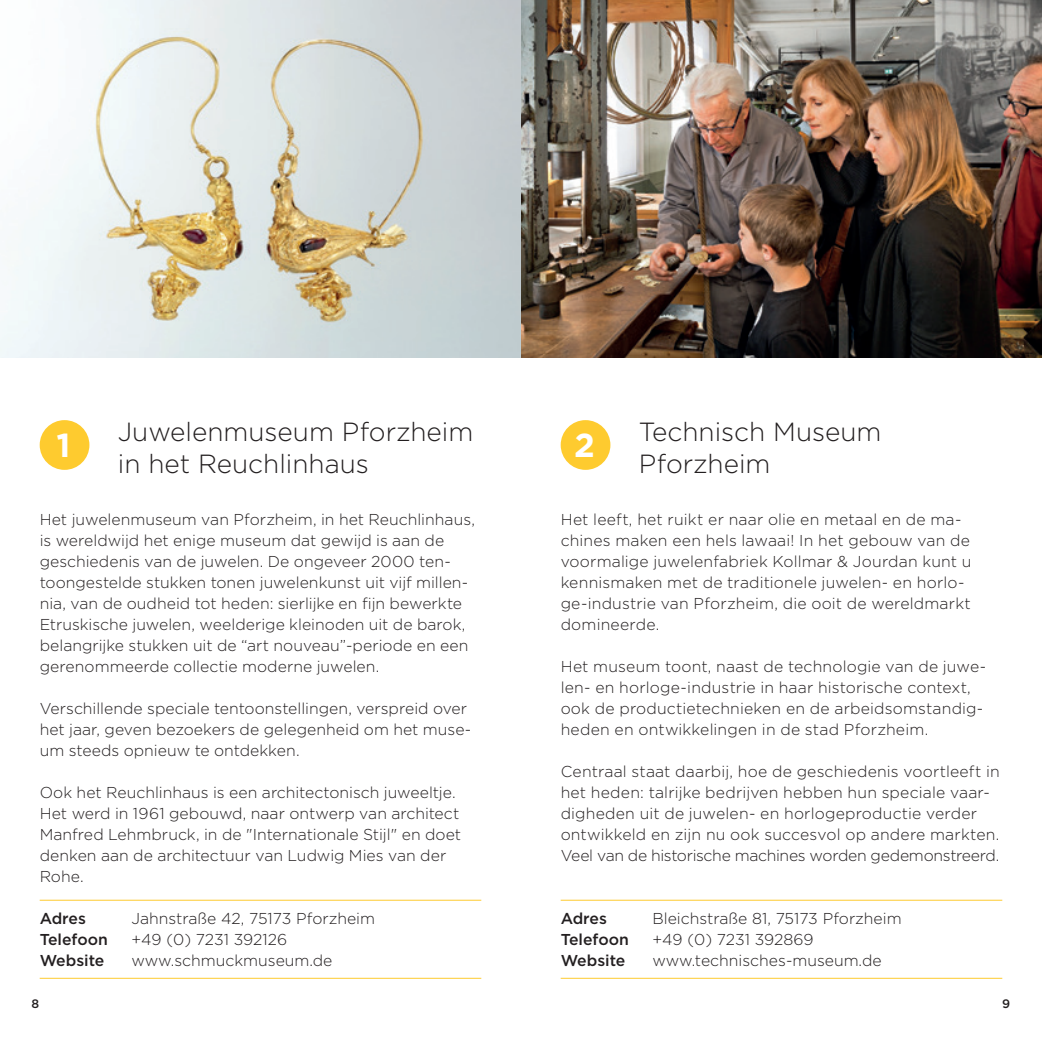
<style>
.page{position:relative;width:1042px;height:1042px;background:#fff}
.page>*{position:absolute;margin:0;border:0;box-sizing:border-box;transform-origin:0 0}
.t1{font:700 33.25px "Gotham";color:#fff}
.t2{font:300 26.25px/31.5px "Gotham";color:#231f20}
.t3{font:300 15.75px/21px "Gotham";letter-spacing:.005em;color:#231f20}
.t4{font:500 15.75px/21px "Gotham";color:#231f20}
.t5{font:500 12.25px "Gotham";color:#231f20}
</style>
<div class="page">
<img style="left:0;top:0;width:1042px;height:357px">
<div style="left:561px;top:420px;width:49px;height:50px;background:#fecb2f;border-radius:50%"></div>
<hr style="left:561px;top:978px;width:441px;height:1px;background:#fecb2f">
<hr style="left:561px;top:900px;width:441px;height:1px;background:#fecb2f">
<div style="left:40px;top:420px;width:49px;height:50px;background:#fecb2f;border-radius:50%"></div>
<hr style="left:40px;top:978px;width:441px;height:1px;background:#fecb2f">
<hr style="left:40px;top:900px;width:441px;height:1px;background:#fecb2f">
<h1 class="t1" style="left:57px;top:423px;width:16px">1</h1>
<h2 class="t2" style="left:118px;top:415px;width:357px">Juwelenmuseum Pforzheim in het Reuchlinhaus</h2>
<p class="t3" style="left:40px;top:509px;width:437px">Het juwelenmuseum van Pforzheim, in het Reuchlinhaus, is wereldwijd het enige museum dat gewijd is aan de geschiedenis van de juwelen. De ongeveer 2000 ten&shy;toongestelde stukken tonen juwelenkunst uit vijf millen&shy;nia, van de oudheid tot heden: sierlijke en fijn bewerkte Etruskische juwelen, weelderige kleinoden uit de barok, belangrijke stukken uit de “art nouveau”-periode en een gerenommeerde collectie moderne juwelen.</p>
<p class="t3" style="left:40px;top:697px;width:433px">Verschillende speciale tentoonstellingen, verspreid over het jaar, geven bezoekers de gelegenheid om het muse&shy;um steeds opnieuw te ontdekken.</p>
<p class="t3" style="left:40px;top:781px;width:423px">Ook het Reuchlinhaus is een architectonisch juweeltje.<br>Het werd in 1961 gebouwd, naar ontwerp van architect Manfred Lehmbruck, in de "Internationale Stijl" en doet denken aan de architectuur van Ludwig Mies van der Rohe.</p>
<p class="t4" style="left:40px;top:908px;width:70px">Adres<br>Telefoon<br>Website</p>
<p class="t3" style="left:131px;top:907px;width:245px">Jahnstraße 42, 75173 Pforzheim +49 (0) 7231 392126 www.schmuckmuseum.de</p>
<h1 class="t1" style="left:574px;top:423px;width:22px">2</h1>
<h2 class="t2" style="left:639px;top:415px;width:244px">Technisch Museum<br>Pforzheim</h2>
<p class="t3" style="left:561px;top:509px;width:412px">Het leeft, het ruikt er naar olie en metaal en de ma&shy;chines maken een hels lawaai! In het gebouw van de voormalige juwelenfabriek Kollmar &amp; Jourdan kunt u kennismaken met de traditionele juwelen- en horlo&shy;ge-industrie van Pforzheim, die ooit de wereldmarkt domineerde.</p>
<p class="t3" style="left:561px;top:655px;width:427px">Het museum toont, naast de technologie van de juwe&shy;len- en horloge-industrie in haar historische context, ook de productietechnieken en de arbeidsomstandig&shy;heden en ontwikkelingen in de stad Pforzheim.</p>
<p class="t3" style="left:561px;top:760px;width:441px">Centraal staat daarbij, hoe de geschiedenis voortleeft in het heden: talrijke bedrijven hebben hun speciale vaar&shy;digheden uit de juwelen- en horlogeproductie verder ontwikkeld en zijn nu ook succesvol op andere markten.<br>Veel van de historische machines worden gedemonstreerd.</p>
<p class="t4" style="left:561px;top:908px;width:70px">Adres<br>Telefoon<br>Website</p>
<p class="t3" style="left:652px;top:907px;width:251px">Bleichstraße 81, 75173 Pforzheim +49 (0) 7231 392869 www.technisches-museum.de</p>
<p class="t5" style="left:31px;top:996px;width:9px">8</p>
<p class="t5" style="left:1002px;top:996px;width:10px">9</p>
</div>
